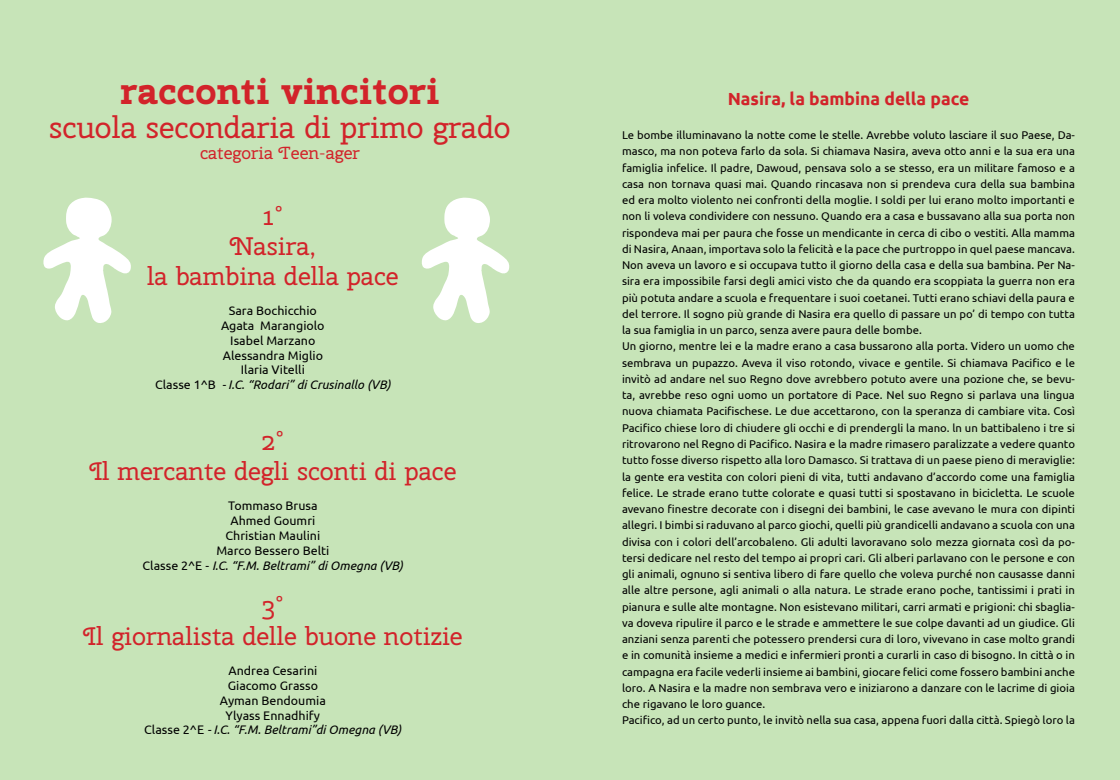
<style>
.page{position:relative;width:1120px;height:780px;background:#c7e4b8}
.page>*{position:absolute;margin:0;border:0;box-sizing:border-box;transform-origin:0 0}
.t1{font:700 37.5px "Cherry Swash";color:#d2232a}
.t2{font:30.38px "Cherry Swash";color:#d2232a}
.t3{font:25.25px/30.4px "Cherry Swash";color:#d2232a;text-align:center}
.t4{font:700 17.5px "Ubuntu";color:#d2232a}
.t5{font:17.5px "Cherry Swash";color:#d2232a}
.t6{font:12.38px/14.9px "Ubuntu";color:#000;text-align:center}
.t7{font:11.25px/16.2px "Ubuntu";color:#000}
.s1{font-style:italic}
</style>
<div class="page">
<svg style="left:421px;top:197px;width:89px;height:126px"></svg>
<svg style="left:43px;top:197px;width:88px;height:126px"></svg>
<h1 class="t1" style="left:120px;top:65px;width:321px">racconti vincitori</h1>
<h2 class="t2" style="left:49px;top:108px;width:463px">scuola secondaria di primo grado</h2>
<h3 class="t5" style="left:200px;top:141px;width:161px">categoria Teen-ager</h3>
<h3 class="t3" style="left:147px;top:200px;width:253px">1°<br>Nasira,<br>la bambina della pace</h3>
<p class="t6" style="left:155px;top:303px;width:237px">Sara Bochicchio<br>Agata Marangiolo<br>Isabel Marzano<br>Alessandra Miglio<br>Ilaria Vitelli<br>Classe 1^B <span class="s1">- I.C. “Rodari” di Crusinallo (VB)</span></p>
<h3 class="t3" style="left:89px;top:426px;width:368px">2°<br>Il mercante degli sconti di pace</h3>
<p class="t6" style="left:143px;top:498px;width:262px">Tommaso Brusa<br>Ahmed Goumri<br>Christian Maulini<br>Marco Bessero Belti<br>Classe 2^E - <span class="s1">I.C. “F.M. Beltrami” di Omegna (VB)</span></p>
<h3 class="t3" style="left:83px;top:591px;width:381px">3°<br>Il giornalista delle buone notizie</h3>
<p class="t6" style="left:144px;top:662px;width:259px">Andrea Cesarini<br>Giacomo Grasso<br>Ayman Bendoumia<br>Ylyass Ennadhify<br>Classe 2^E <span class="s1">- I.C. “F.M. Beltrami”di Omegna (VB)</span></p>
<h3 class="t4" style="left:728px;top:88px;width:243px">Nasira, la bambina della pace</h3>
<p class="t7" style="left:622px;top:127px;width:454px">Le bombe illuminavano la notte come le stelle. Avrebbe voluto lasciare il suo Paese, Da&shy;masco, ma non poteva farlo da sola. Si chiamava Nasira, aveva otto anni e la sua era una famiglia infelice. Il padre, Dawoud, pensava solo a se stesso, era un militare famoso e a casa non tornava quasi mai. Quando rincasava non si prendeva cura della sua bambina ed era molto violento nei confronti della moglie. I soldi per lui erano molto importanti e non li voleva condividere con nessuno. Quando era a casa e bussavano alla sua porta non rispondeva mai per paura che fosse un mendicante in cerca di cibo o vestiti. Alla mamma di Nasira, Anaan, importava solo la felicità e la pace che purtroppo in quel paese mancava.<br>Non aveva un lavoro e si occupava tutto il giorno della casa e della sua bambina. Per Na&shy;sira era impossibile farsi degli amici visto che da quando era scoppiata la guerra non era più potuta andare a scuola e frequentare i suoi coetanei. Tutti erano schiavi della paura e del terrore. Il sogno più grande di Nasira era quello di passare un po’ di tempo con tutta la sua famiglia in un parco, senza avere paura delle bombe.<br>Un giorno, mentre lei e la madre erano a casa bussarono alla porta. Videro un uomo che sembrava un pupazzo. Aveva il viso rotondo, vivace e gentile. Si chiamava Pacifico e le invitò ad andare nel suo Regno dove avrebbero potuto avere una pozione che, se bevu&shy;ta, avrebbe reso ogni uomo un portatore di Pace. Nel suo Regno si parlava una lingua nuova chiamata Pacifischese. Le due accettarono, con la speranza di cambiare vita. Così Pacifico chiese loro di chiudere gli occhi e di prendergli la mano. ln un battibaleno i tre si ritrovarono nel Regno di Pacifico. Nasira e la madre rimasero paralizzate a vedere quanto tutto fosse diverso rispetto alla loro Damasco. Si trattava di un paese pieno di meraviglie: la gente era vestita con colori pieni di vita, tutti andavano d’accordo come una famiglia felice. Le strade erano tutte colorate e quasi tutti si spostavano in bicicletta. Le scuole avevano finestre decorate con i disegni dei bambini, le case avevano le mura con dipinti allegri. I bimbi si raduvano al parco giochi, quelli più grandicelli andavano a scuola con una divisa con i colori dell’arcobaleno. Gli adulti lavoravano solo mezza giornata così da po&shy;tersi dedicare nel resto del tempo ai propri cari. Gli alberi parlavano con le persone e con gli animali, ognuno si sentiva libero di fare quello che voleva purché non causasse danni alle altre persone, agli animali o alla natura. Le strade erano poche, tantissimi i prati in pianura e sulle alte montagne. Non esistevano militari, carri armati e prigioni: chi sbaglia&shy;va doveva ripulire il parco e le strade e ammettere le sue colpe davanti ad un giudice. Gli anziani senza parenti che potessero prendersi cura di loro, vivevano in case molto grandi e in comunità insieme a medici e infermieri pronti a curarli in caso di bisogno. In città o in campagna era facile vederli insieme ai bambini, giocare felici come fossero bambini anche loro. A Nasira e la madre non sembrava vero e iniziarono a danzare con le lacrime di gioia che rigavano le loro guance.<br>Pacifico, ad un certo punto, le invitò nella sua casa, appena fuori dalla città. Spiegò loro la</p>
</div>
